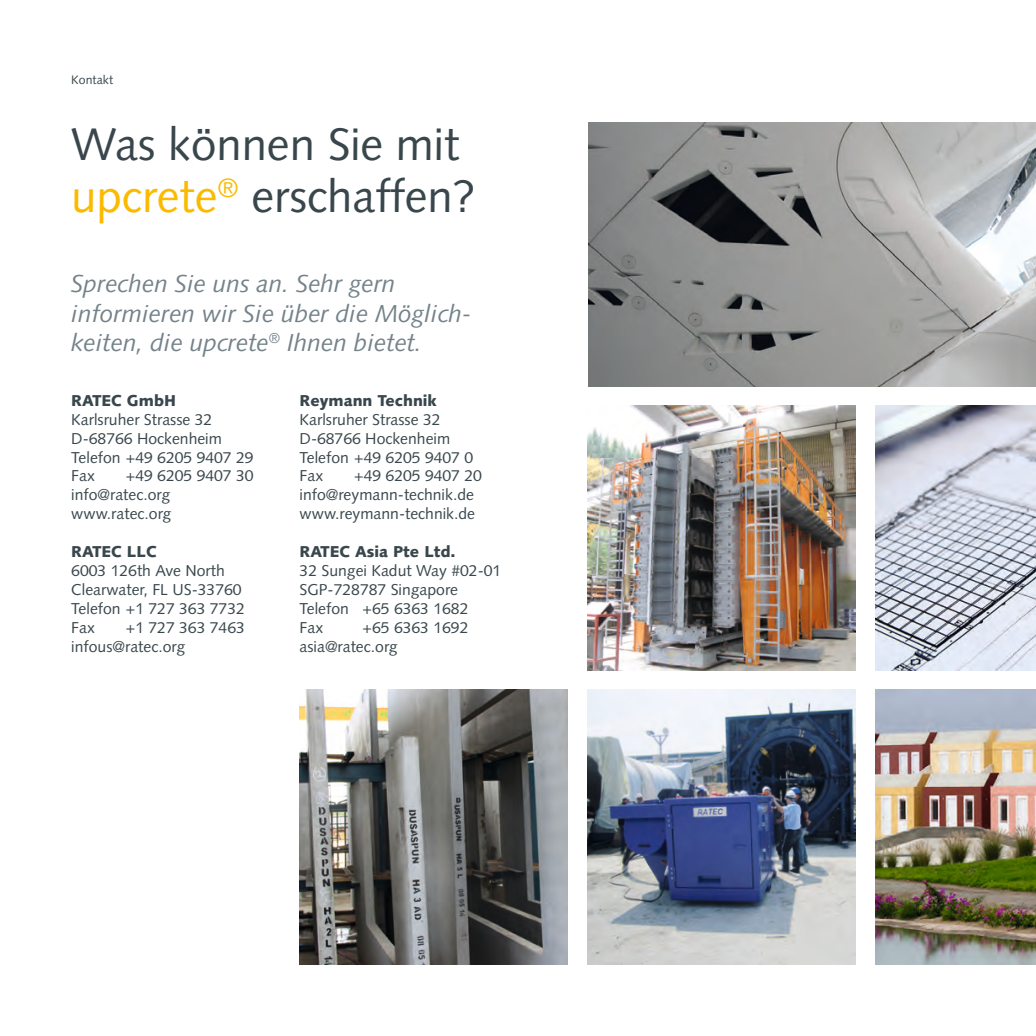
<style>
.page{position:relative;width:1036px;height:1036px;background:#fff}
.page>*{position:absolute;margin:0;border:0;box-sizing:border-box;transform-origin:0 0}
.t1{font:45.5px/52.5px "Syntax LT Std";color:#39474c}
.t2{font:italic 24.5px/29.4px "Syntax LT Std";color:#748289}
.t3{font:15.75px/18.9px "Syntax LT Std";color:#39474c}
.t4{font:900 15.75px "Syntax LT Std";color:#39474c}
.t5{font:12.25px "Syntax LT Std";letter-spacing:.005em;color:#39474c}
.s1{color:#fbba00}
</style>
<div class="page">
<img style="left:588px;top:122px;width:447px;height:265px">
<img style="left:875px;top:689px;width:160px;height:275px">
<img style="left:875px;top:406px;width:160px;height:264px">
<img style="left:587px;top:689px;width:268px;height:275px">
<img style="left:587px;top:406px;width:268px;height:264px">
<img style="left:299px;top:689px;width:268px;height:275px">
<p class="t5" style="left:71px;top:73px;width:43px">Kontakt</p>
<h1 class="t1" style="left:71px;top:118px;width:406px">Was können Sie mit <span class="s1">upcrete</span><sup>®</sup> erschaffen?</h1>
<h2 class="t2" style="left:71px;top:269px;width:402px">Sprechen Sie uns an. Sehr gern informieren wir Sie über die Möglich&shy;keiten, die upcrete<sup>®</sup> Ihnen bietet.</h2>
<p class="t4" style="left:71px;top:391px;width:106px">RATEC GmbH</p>
<p class="t3" style="left:71px;top:410px;width:184px">Karlsruher Strasse 32<br>D-68766 Hockenheim<br>Telefon +49 6205 9407 29<br>Fax</p>
<p class="t4" style="left:299px;top:391px;width:139px">Reymann Technik</p>
<p class="t3" style="left:299px;top:410px;width:175px">Karlsruher Strasse 32<br>D-68766 Hockenheim<br>Telefon +49 6205 9407 0<br>Fax</p>
<p class="t3" style="left:299px;top:466px;width:184px;text-indent:55px">+49 6205 9407 20 info@reymann-technik.de www.reymann-technik.de</p>
<p class="t4" style="left:299px;top:542px;width:158px">RATEC Asia Pte Ltd.</p>
<p class="t3" style="left:299px;top:561px;width:203px">32 Sungei Kadut Way #02-01<br>SGP-728787 Singapore<br>Telefon +65 6363 1682<br>Fax</p>
<p class="t3" style="left:71px;top:466px;width:184px;text-indent:55px">+49 6205 9407 30 info@ratec.org www.ratec.org</p>
<p class="t4" style="left:71px;top:542px;width:87px">RATEC LLC</p>
<p class="t3" style="left:71px;top:561px;width:175px">6003 126th Ave North<br>Clearwater, FL US-33760<br>Telefon +1 727 363 7732<br>Fax</p>
<p class="t3" style="left:71px;top:618px;width:175px;text-indent:55px">+1 727 363 7463 infous@ratec.org</p>
<p class="t3" style="left:299px;top:618px;width:170px;text-indent:63px">+65 6363 1692 asia@ratec.org</p>
</div>
